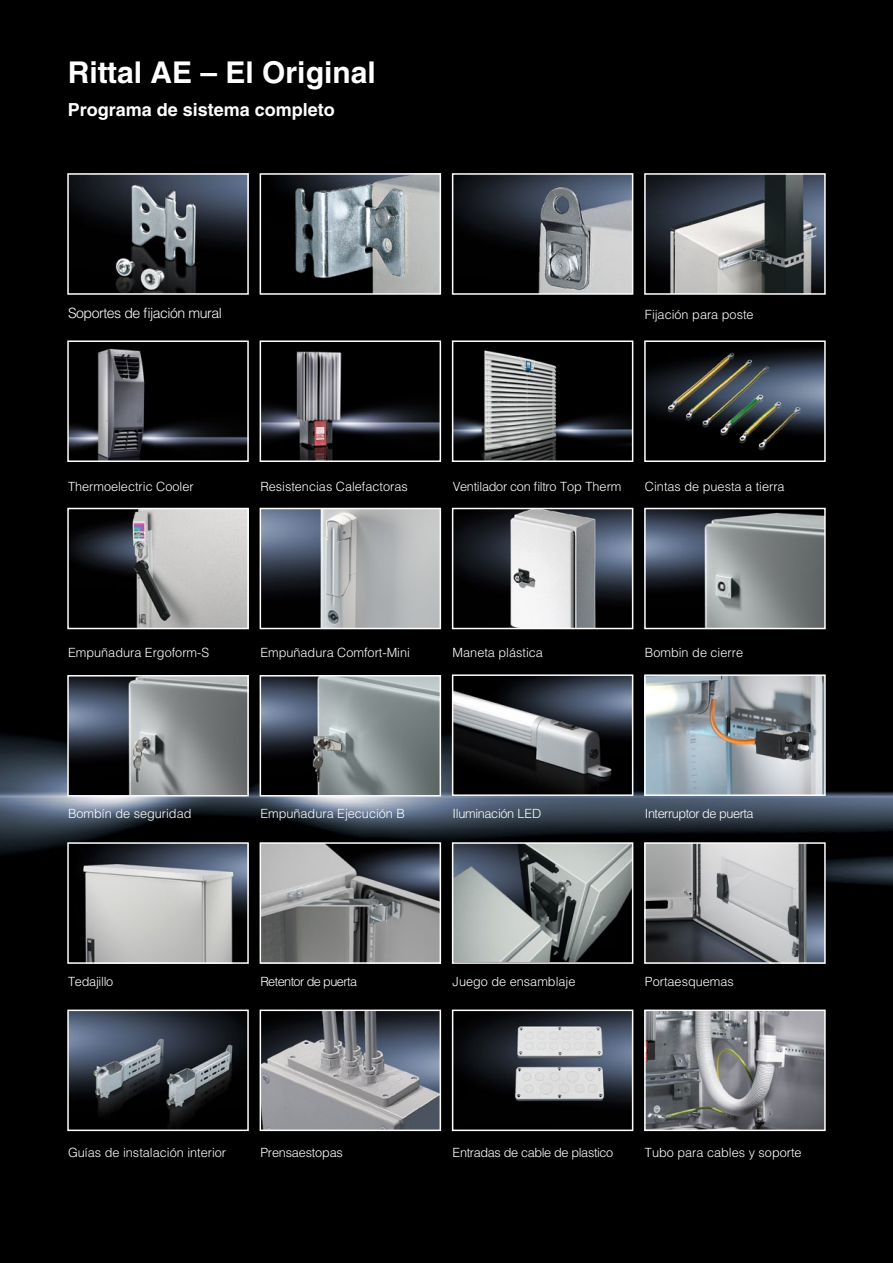
<style>
.page{position:relative;width:893px;height:1263px;background:#fff}
.page>*{position:absolute;margin:0;border:0;box-sizing:border-box;transform-origin:0 0}
.t1{font:700 30px "Helvetica LT Std";color:#fff}
.t2{font:700 18px "Helvetica LT Std";color:#fff}
.t3{font:300 14.1px "Helvetica LT Std";letter-spacing:-.03em;color:#fff}
.t4{font:300 12.75px "Helvetica LT Std";color:#fff}
.t5{font:300 12.75px "Helvetica LT Std";letter-spacing:-.02em;color:#fff}
.t6{font:300 12.75px "Helvetica LT Std";letter-spacing:-.03em;color:#fff}
.t7{font:300 12.75px "Helvetica LT Std";letter-spacing:-.035em;color:#fff}
.t8{font:300 12.75px "Helvetica LT Std";letter-spacing:-.045em;color:#fff}
.t9{font:300 12.75px "Helvetica LT Std";letter-spacing:-.025em;color:#fff}
</style>
<div class="page">
<img style="left:0;top:0;width:893px;height:1263px">
<img style="left:455px;top:845px;width:175px;height:116px">
<div style="left:452px;top:842px;width:181px;height:122px;border:2px solid #fff"></div>
<img style="left:647px;top:845px;width:176px;height:116px">
<div style="left:644px;top:842px;width:182px;height:122px;border:2px solid #fff"></div>
<img style="left:263px;top:845px;width:175px;height:116px">
<div style="left:260px;top:842px;width:181px;height:122px;border:2px solid #fff"></div>
<img style="left:70px;top:845px;width:176px;height:116px">
<div style="left:67px;top:842px;width:182px;height:122px;border:2px solid #fff"></div>
<img style="left:647px;top:343px;width:176px;height:116px">
<div style="left:644px;top:340px;width:182px;height:122px;border:2px solid #fff"></div>
<img style="left:647px;top:677px;width:176px;height:116px">
<div style="left:644px;top:674px;width:182px;height:122px;border:2px solid #fff"></div>
<img style="left:455px;top:677px;width:175px;height:116px">
<div style="left:452px;top:674px;width:181px;height:122px;border:2px solid #fff"></div>
<img style="left:455px;top:343px;width:175px;height:116px">
<div style="left:452px;top:340px;width:181px;height:122px;border:2px solid #fff"></div>
<img style="left:70px;top:176px;width:176px;height:116px">
<div style="left:67px;top:173px;width:182px;height:122px;border:2px solid #fff"></div>
<img style="left:263px;top:176px;width:175px;height:116px">
<div style="left:260px;top:173px;width:181px;height:122px;border:2px solid #fff"></div>
<img style="left:455px;top:176px;width:175px;height:116px">
<div style="left:452px;top:173px;width:181px;height:122px;border:2px solid #fff"></div>
<img style="left:647px;top:176px;width:176px;height:116px">
<div style="left:644px;top:173px;width:182px;height:122px;border:2px solid #fff"></div>
<img style="left:263px;top:1012px;width:175px;height:116px">
<div style="left:260px;top:1009px;width:181px;height:122px;border:2px solid #fff"></div>
<img style="left:70px;top:1012px;width:176px;height:116px">
<div style="left:67px;top:1009px;width:182px;height:122px;border:2px solid #fff"></div>
<img style="left:455px;top:1012px;width:175px;height:116px">
<div style="left:452px;top:1009px;width:181px;height:122px;border:2px solid #fff"></div>
<img style="left:647px;top:1012px;width:176px;height:116px">
<div style="left:644px;top:1009px;width:182px;height:122px;border:2px solid #fff"></div>
<img style="left:263px;top:511px;width:175px;height:115px">
<div style="left:260px;top:508px;width:181px;height:121px;border:2px solid #fff"></div>
<img style="left:70px;top:511px;width:176px;height:115px">
<div style="left:67px;top:508px;width:182px;height:121px;border:2px solid #fff"></div>
<img style="left:455px;top:511px;width:175px;height:115px">
<div style="left:452px;top:508px;width:181px;height:121px;border:2px solid #fff"></div>
<img style="left:647px;top:511px;width:176px;height:115px">
<div style="left:644px;top:508px;width:182px;height:121px;border:2px solid #fff"></div>
<img style="left:70px;top:678px;width:176px;height:115px">
<div style="left:67px;top:675px;width:182px;height:121px;border:2px solid #fff"></div>
<img style="left:263px;top:678px;width:175px;height:115px">
<div style="left:260px;top:675px;width:181px;height:121px;border:2px solid #fff"></div>
<img style="left:70px;top:343px;width:176px;height:116px">
<div style="left:67px;top:340px;width:182px;height:122px;border:2px solid #fff"></div>
<img style="left:263px;top:343px;width:175px;height:116px">
<div style="left:260px;top:340px;width:181px;height:122px;border:2px solid #fff"></div>
<h1 class="t1" style="left:68px;top:55px;width:309px">Rittal AE – El Original</h1>
<h2 class="t2" style="left:68px;top:98px;width:268px">Programa de sistema completo</h2>
<p class="t3" style="left:68px;top:305px;width:155px">Soportes de fijación mural</p>
<p class="t4" style="left:645px;top:306px;width:110px">Fijación para poste</p>
<p class="t4" style="left:68px;top:478px;width:127px">Thermoelectric Cooler</p>
<p class="t4" style="left:260px;top:478px;width:149px">Resistencias Calefactoras</p>
<p class="t5" style="left:453px;top:478px;width:170px">Ventilador con filtro Top Therm</p>
<p class="t4" style="left:645px;top:478px;width:141px">Cintas de puesta a tierra</p>
<p class="t4" style="left:68px;top:645px;width:143px">Empuñadura Ergoform-S</p>
<p class="t4" style="left:260px;top:645px;width:151px">Empuñadura Comfort-Mini</p>
<p class="t4" style="left:453px;top:645px;width:92px">Maneta plástica</p>
<p class="t4" style="left:645px;top:645px;width:100px">Bombin de cierre</p>
<p class="t4" style="left:68px;top:805px;width:125px">Bombín de seguridad</p>
<p class="t4" style="left:260px;top:805px;width:146px">Empuñadura Ejecución B</p>
<p class="t9" style="left:453px;top:805px;width:90px">Iluminación LED</p>
<p class="t7" style="left:645px;top:805px;width:110px">Interruptor de puerta</p>
<p class="t5" style="left:68px;top:974px;width:47px">Tedajillo</p>
<p class="t8" style="left:260px;top:974px;width:98px">Retentor de puerta</p>
<p class="t4" style="left:453px;top:974px;width:124px">Juego de ensamblaje</p>
<p class="t4" style="left:645px;top:974px;width:90px">Portaesquemas</p>
<p class="t4" style="left:68px;top:1144px;width:160px">Guías de instalación interior</p>
<p class="t4" style="left:260px;top:1144px;width:84px">Prensaestopas</p>
<p class="t6" style="left:453px;top:1144px;width:162px">Entradas de cable de plastico</p>
<p class="t4" style="left:645px;top:1144px;width:158px">Tubo para cables y soporte</p>
</div>
